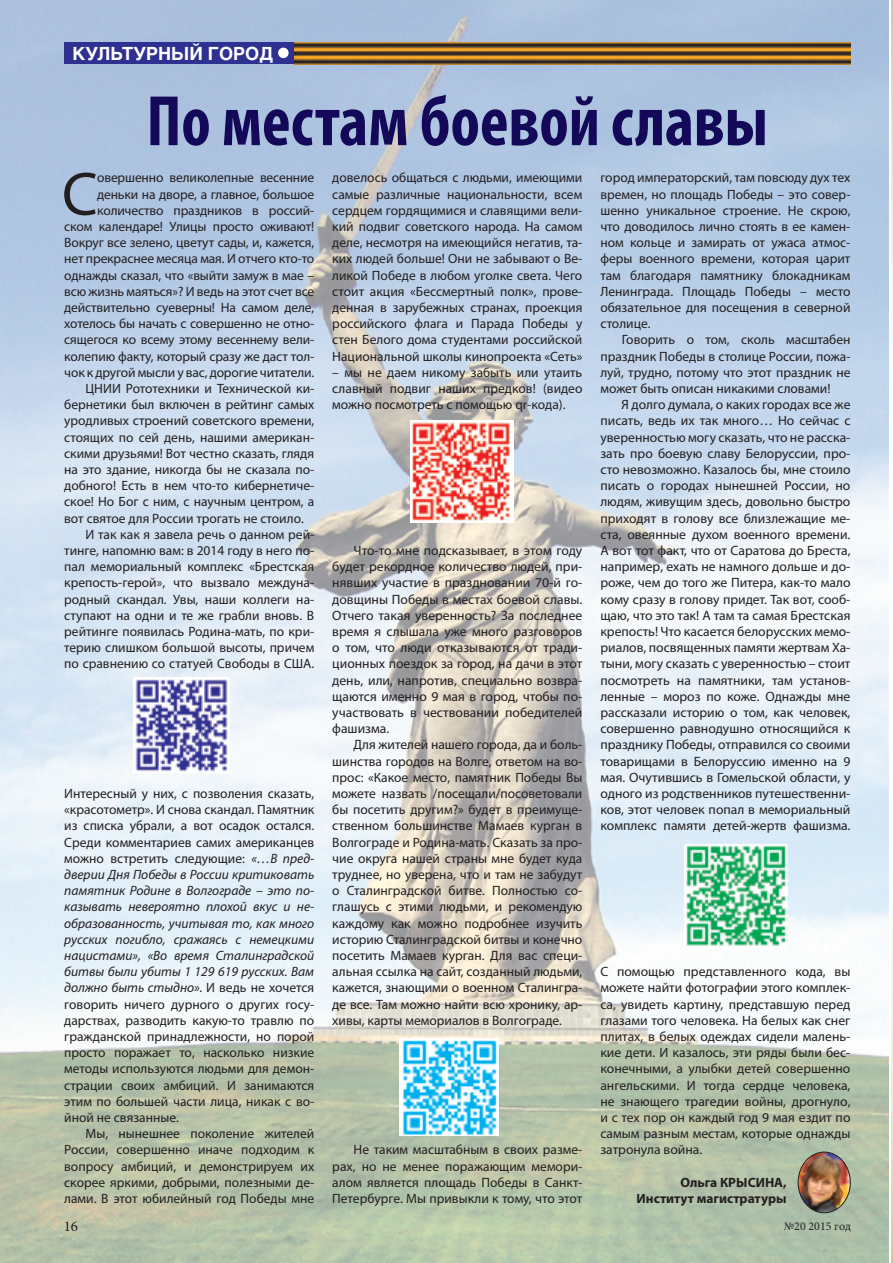
<style>
.page{position:relative;width:893px;height:1263px;background:#fff}
.page>*{position:absolute;margin:0;border:0;box-sizing:border-box;transform-origin:0 0}
.t1{font:700 condensed 72px "Myriad Pro";color:#140858;scale:.95 1}
.t2{font:61.5px "Myriad Pro";color:#231f20}
.t3{font:700 18px "Helios";color:#fff}
.t4{font:15px "Minion Pro";color:#231f20}
.t5{font:13.5px/16.2px "Myriad Pro";color:#231f20;text-align:justify}
.t6{font:700 13.5px/16.2px "Myriad Pro";color:#231f20;text-align:right}
.t7{font:12px "Minion Pro";color:#231f20}
.s1{font-style:italic}
</style>
<div class="page">
<img style="left:0;top:0;width:889px;height:1263px">
<hr style="left:891px;top:0;width:2px;height:1263px;background:#9b8342">
<div style="left:64px;top:43px;width:239px;height:21px;background:#2e3092"></div>
<div style="left:279px;top:49px;width:9px;height:8px;background:#fff;border-radius:50%"></div>
<div style="left:278px;top:48px;width:11px;height:10px;border:2px solid #fff;border-radius:50%"></div>
<img style="left:798px;top:1152px;width:52px;height:61px">
<div style="left:798px;top:1152px;width:53px;height:61px;border:1px solid #231f20;border-radius:50%"></div>
<img style="left:295px;top:43px;width:556px;height:21px">
<img style="left:685px;top:844px;width:103px;height:101px">
<img style="left:134px;top:677px;width:95px;height:95px">
<img style="left:399px;top:1038px;width:100px;height:97px">
<img style="left:410px;top:420px;width:103px;height:103px">
<h3 class="t3" style="left:72px;top:43px;width:75px">КУЛЬТУРН</h3>
<h3 class="t3" style="left:171px;top:43px;width:51px">ЫЙ ГОРО</h3>
<h3 class="t3" style="left:259px;top:43px;width:15px">Д</h3>
<h1 class="t1" style="left:146px;top:76px;width:655px">По местам боевой славы</h1>
<h2 class="t2" style="left:62px;top:156px;width:37px">С</h2>
<p class="t5" style="left:97px;top:169px;width:219px">овершенно великолепные весенние</p>
<p class="t5" style="left:332px;top:169px;width:252px">довелось общаться с людьми, имеющими самые различные национальности, всем сердцем гордящимися и славящими вели&shy;кий подвиг советского народа. На самом деле, несмотря на имеющийся негатив, та&shy;ких людей больше! Они не забывают о Ве&shy;ликой Победе в любом уголке света. Чего стоит акция «Бессмертный полк», прове&shy;денная в зарубежных странах, проекция российского флага и Парада Победы у стен Белого дома студентами российской Национальной школы кинопроекта «Сеть»</p>
<p class="t5" style="left:332px;top:364px;width:252px">– мы не даем никому забыть или утаить славный подвиг наших предков! (видео можно посмотреть с помощью qr-кода).</p>
<p class="t5" style="left:600px;top:169px;width:252px">город императорский, там повсюду дух тех времен, но площадь Победы – это совер&shy;шенно уникальное строение. Не скрою, что доводилось лично стоять в ее камен&shy;ном кольце и замирать от ужаса атмос&shy;феры военного времени, которая царит там благодаря памятнику блокадникам Ленинграда. Площадь Победы – место обязательное для посещения в северной столице.</p>
<p class="t5" style="left:600px;top:331px;width:252px;text-indent:21px">Говорить о том, сколь масштабен праздник Победы в столице России, пожа&shy;луй, трудно, потому что этот праздник не может быть описан никакими словами!</p>
<p class="t5" style="left:600px;top:396px;width:252px;text-indent:21px">Я долго думала, о каких городах все же писать, ведь их так много… Но сейчас с уверенностью могу сказать, что не расска&shy;зать про боевую славу Белоруссии, про&shy;сто невозможно. Казалось бы, мне стоило писать о городах нынешней России, но людям, живущим здесь, довольно быстро приходят в голову все близлежащие ме&shy;ста, овеянные духом военного времени.<br>А вот тот факт, что от Саратова до Бреста, например, ехать не намного дольше и до&shy;роже, чем до того же Питера, как-то мало кому сразу в голову придет. Так вот, сооб&shy;щаю, что это так! А там та самая Брестская крепость! Что касается белорусских мемо&shy;риалов, посвященных памяти жертвам Ха&shy;тыни, могу сказать с уверенностью – стоит посмотреть на памятники, там установ&shy;ленные – мороз по коже. Однажды мне рассказали историю о том, как человек, совершенно равнодушно относящийся к празднику Победы, отправился со своими товарищами в Белоруссию именно на 9 мая. Очутившись в Гомельской области, у одного из родственников путешественни&shy;ков, этот человек попал в мемориальный комплекс памяти детей-жертв фашизма.</p>
<p class="t5" style="left:97px;top:186px;width:219px">деньки на дворе, а главное, большое</p>
<p class="t5" style="left:97px;top:202px;width:219px">количество праздников в россий-</p>
<p class="t5" style="left:64px;top:218px;width:252px">ском календаре! Улицы просто оживают!</p>
<p class="t5" style="left:64px;top:234px;width:252px">Вокруг все зелено, цветут сады, и, кажется,</p>
<p class="t5" style="left:64px;top:250px;width:252px">нет прекраснее месяца мая. И отчего кто-то</p>
<p class="t5" style="left:64px;top:267px;width:252px">однажды сказал, что «выйти замуж в мае –</p>
<p class="t5" style="left:64px;top:283px;width:252px">всю жизнь маяться»? И ведь на этот счет все</p>
<p class="t5" style="left:64px;top:299px;width:252px">действительно суеверны! На самом деле,</p>
<p class="t5" style="left:64px;top:315px;width:252px">хотелось бы начать с совершенно не отно-</p>
<p class="t5" style="left:64px;top:331px;width:252px">сящегося ко всему этому весеннему вели-</p>
<p class="t5" style="left:64px;top:348px;width:252px">колепию факту, который сразу же даст тол-</p>
<p class="t5" style="left:64px;top:364px;width:252px">чок к другой мысли у вас, дорогие читатели.</p>
<p class="t5" style="left:86px;top:380px;width:230px">ЦНИИ Рототехники и Технической ки-</p>
<p class="t5" style="left:64px;top:396px;width:252px">бернетики был включен в рейтинг самых</p>
<p class="t5" style="left:64px;top:412px;width:252px">уродливых строений советского времени,</p>
<p class="t5" style="left:64px;top:429px;width:252px">стоящих по сей день, нашими американ-</p>
<p class="t5" style="left:64px;top:445px;width:252px">скими друзьями! Вот честно сказать, глядя</p>
<p class="t5" style="left:64px;top:461px;width:252px">на это здание, никогда бы не сказала по-</p>
<p class="t5" style="left:64px;top:477px;width:252px">добного! Есть в нем что-то кибернетиче-</p>
<p class="t5" style="left:64px;top:493px;width:252px">ское! Но Бог с ним, с научным центром, а</p>
<p class="t5" style="left:64px;top:510px;width:241px">вот святое для России трогать не стоило.</p>
<p class="t5" style="left:86px;top:526px;width:230px">И так как я завела речь о данном рей-</p>
<p class="t5" style="left:64px;top:542px;width:252px">тинге, напомню вам: в 2014 году в него по-</p>
<p class="t5" style="left:64px;top:558px;width:252px">пал мемориальный комплекс «Брестская</p>
<p class="t5" style="left:64px;top:574px;width:252px">крепость-герой», что вызвало междуна-</p>
<p class="t5" style="left:64px;top:591px;width:252px">родный скандал. Увы, наши коллеги на-</p>
<p class="t5" style="left:64px;top:607px;width:252px">ступают на одни и те же грабли вновь. В</p>
<p class="t5" style="left:64px;top:623px;width:252px">рейтинге появилась Родина-мать, по кри-</p>
<p class="t5" style="left:64px;top:639px;width:252px">терию слишком большой высоты, причем</p>
<p class="t5" style="left:64px;top:655px;width:252px">по сравнению со статуей Свободы в США.</p>
<p class="t5" style="left:332px;top:542px;width:252px;text-indent:21px">Что-то мне подсказывает, в этом году будет рекордное количество людей, при&shy;нявших участие в праздновании 70-й го&shy;довщины Победы в местах боевой славы.<br>Отчего такая уверенность? За последнее время я слышала уже много разговоров о том, что люди отказываются от тради&shy;ционных поездок за город, на дачи в этот день, или, напротив, специально возвра&shy;щаются именно 9 мая в город, чтобы по&shy;участвовать в чествовании победителей фашизма.</p>
<p class="t5" style="left:332px;top:736px;width:252px;text-indent:21px">Для жителей нашего города, да и боль&shy;шинства городов на Волге, ответом на во&shy;прос: «Какое место, памятник Победы Вы можете назвать /посещали/посоветовали бы посетить другим?» будет в преимуще&shy;ственном большинстве Мамаев курган в Волгограде и Родина-мать. Сказать за про&shy;чие округа нашей страны мне будет куда труднее, но уверена, что и там не забудут о Сталинградской битве. Полностью со&shy;глашусь с этими людьми, и рекомендую каждому как можно подробнее изучить историю Сталинградской битвы и конечно посетить Мамаев курган. Для вас специ&shy;альная ссылка на сайт, созданный людьми, кажется, знающими о военном Сталингра&shy;де все. Там можно найти всю хронику, ар&shy;хивы, карты мемориалов в Волгограде.</p>
<p class="t5" style="left:64px;top:785px;width:252px">Интересный у них, с позволения сказать, «красотометр». И снова скандал. Памятник из списка убрали, а вот осадок остался.<br>Среди комментариев самих американцев можно встретить следующие: <span class="s1">«…В пред&shy;дверии Дня Победы в России критиковать памятник Родине в Волгограде – это по&shy;казывать невероятно плохой вкус и не&shy;образованность, учитывая то, как много русских погибло, сражаясь с немецкими нацистами», «Во время Сталинградской битвы были убиты 1 129 619 русских. Вам должно быть стыдно».</span> И ведь не хочется говорить ничего дурного о других госу&shy;дарствах, разводить какую-то травлю по гражданской принадлежности, но порой просто поражает то, насколько низкие методы используются людьми для демон&shy;страции своих амбиций. И занимаются этим по большей части лица, никак с во&shy;йной не связанные.</p>
<p class="t5" style="left:64px;top:1125px;width:252px;text-indent:21px">Мы, нынешнее поколение жителей России, совершенно иначе подходим к вопросу амбиций, и демонстрируем их скорее яркими, добрыми, полезными де&shy;лами. В этот юбилейный год Победы мне</p>
<p class="t5" style="left:600px;top:963px;width:252px">С помощью представленного кода, вы можете найти фотографии этого комплек&shy;са, увидеть картину, представшую перед глазами того человека. На белых как снег плитах, в белых одеждах сидели малень&shy;кие дети. И казалось, эти ряды были бес&shy;конечными, а улыбки детей совершенно ангельскими. И тогда сердце человека, не знающего трагедии войны, дрогнуло, и с тех пор он каждый год 9 мая ездит по самым разным местам, которые однажды затронула война.</p>
<p class="t6" style="left:637px;top:1174px;width:152px">Ольга КРЫСИНА,<br>Институт магистратуры</p>
<p class="t7" style="left:784px;top:1218px;width:69px">№20 2015 год</p>
<p class="t5" style="left:332px;top:1141px;width:252px;text-indent:21px">Не таким масштабным в своих разме&shy;рах, но не менее поражающим мемори&shy;алом является площадь Победы в Санкт-Петербурге. Мы привыкли к тому, что этот</p>
<p class="t4" style="left:64px;top:1216px;width:16px">16</p>
</div>
